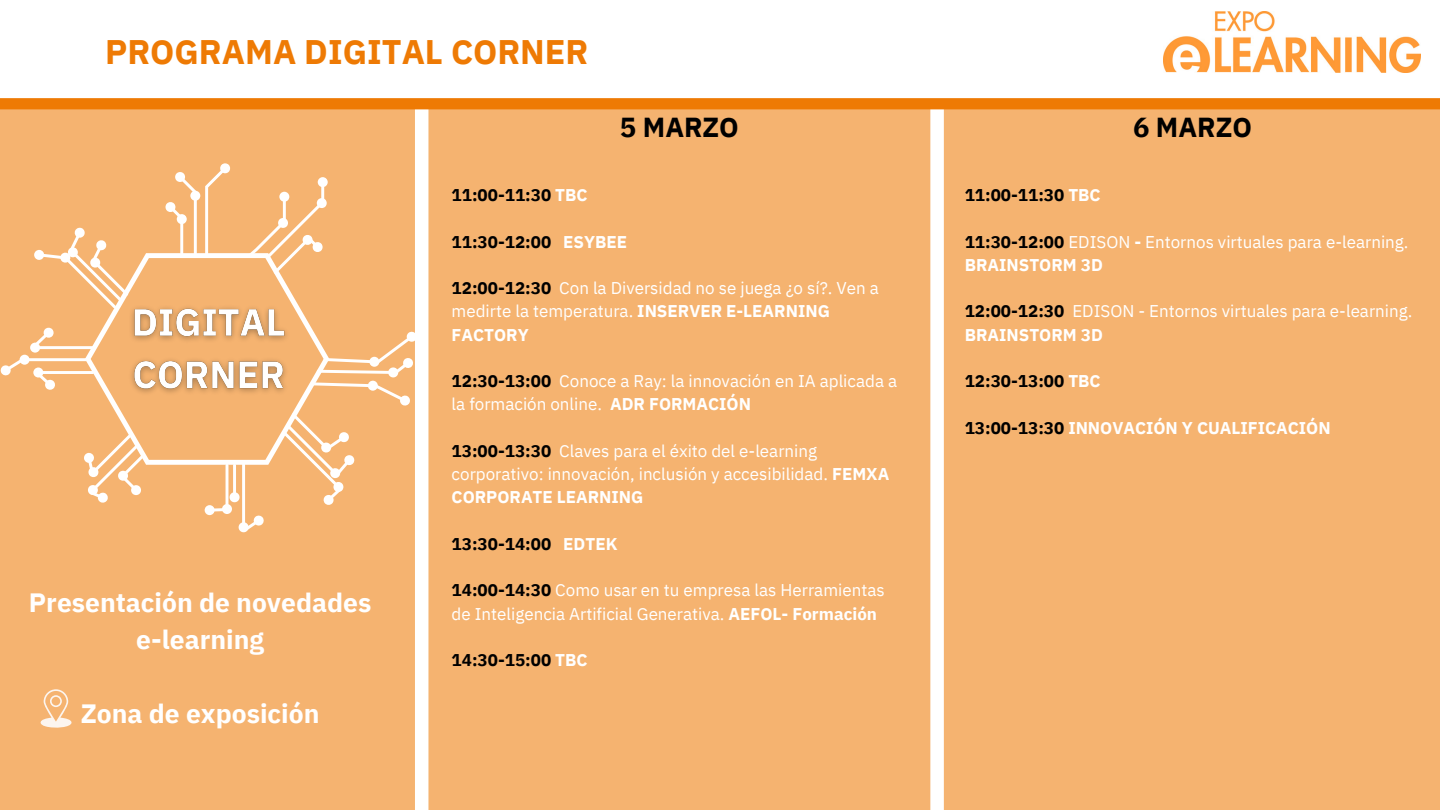
<style>
.page{position:relative;width:1440px;height:810px;background:#fff}
.page>*{position:absolute;margin:0;border:0;box-sizing:border-box;transform-origin:0 0}
.t1{font:700 34px "IBM Plex Sans";color:#ee7a04}
.t2{font:700 27.4px "IBM Plex Sans";color:#000}
.t3{font:700 26.4px/36.8px "IBM Plex Sans";color:#fff;text-align:center}
.t4{font:17px/23.2px "IBM Plex Sans";color:#fff}
.t5{font:700 17px "IBM Plex Sans";color:#000}
.t6{font:700 17px "IBM Plex Sans";color:#fff}
.s1{color:#fff}
.s2{font-weight:700;color:#000}
.s3{font-weight:700}
.s4{color:#000}
</style>
<div class="page">
<div style="left:0;top:104px;width:1440px;height:706px;background:#f5b370"></div>
<svg style="left:85px;top:253px;width:228px;height:212px"></svg>
<svg style="left:312px;top:331px;width:103px;height:75px"></svg>
<div style="left:279px;top:192px;width:10px;height:10px;background:#fff;border-radius:50%"></div>
<hr style="left:321px;top:180px;width:3px;height:21px;background:#fff">
<div style="left:318px;top:177px;width:10px;height:10px;background:#fff;border-radius:50%"></div>
<svg style="left:249px;top:198px;width:78px;height:76px"></svg>
<hr style="left:194px;top:194px;width:3px;height:63px;background:#fff">
<div style="left:190px;top:191px;width:10px;height:10px;background:#fff;border-radius:50%"></div>
<hr style="left:180px;top:217px;width:3px;height:39px;background:#fff">
<div style="left:177px;top:214px;width:10px;height:10px;background:#fff;border-radius:50%"></div>
<svg style="left:205px;top:163px;width:26px;height:93px"></svg>
<svg style="left:175px;top:172px;width:21px;height:21px"></svg>
<svg style="left:165px;top:202px;width:17px;height:16px"></svg>
<hr style="left:23px;top:358px;width:64px;height:3px;background:#fff">
<div style="left:20px;top:355px;width:10px;height:10px;background:#fff;border-radius:50%"></div>
<hr style="left:37px;top:371px;width:57px;height:3px;background:#fff">
<div style="left:33px;top:368px;width:10px;height:10px;background:#fff;border-radius:50%"></div>
<hr style="left:33px;top:346px;width:62px;height:3px;background:#fff">
<svg style="left:30px;top:343px;width:10px;height:10px"></svg>
<hr style="left:226px;top:464px;width:2px;height:47px;background:#fff">
<hr style="left:233px;top:464px;width:3px;height:35px;background:#fff">
<hr style="left:242px;top:463px;width:3px;height:66px;background:#fff">
<svg style="left:34px;top:227px;width:94px;height:81px"></svg>
<svg style="left:31px;top:327px;width:23px;height:22px"></svg>
<svg style="left:0;top:359px;width:23px;height:17px"></svg>
<svg style="left:34px;top:370px;width:21px;height:20px"></svg>
<svg style="left:84px;top:433px;width:60px;height:70px"></svg>
<div style="left:205px;top:505px;width:10px;height:10px;background:#fff;border-radius:50%"></div>
<svg style="left:208px;top:490px;width:56px;height:43px"></svg>
<svg style="left:283px;top:413px;width:72px;height:92px"></svg>
<img style="left:123px;top:297px;width:173px;height:103px">
<div style="left:930px;top:104px;width:14px;height:706px;background:#fff"></div>
<div style="left:415px;top:104px;width:13px;height:706px;background:#fff"></div>
<svg style="left:41px;top:689px;width:30px;height:39px"></svg>
<img style="left:1164px;top:11px;width:256px;height:62px">
<div style="left:0;top:98px;width:1440px;height:11px;background:#ee7a04"></div>
<h1 class="t1" style="left:105px;top:29px;width:485px">PROGRAMA DIGITAL CORNER</h1>
<h2 class="t2" style="left:620px;top:109px;width:120px">5 MARZO</h2>
<h2 class="t2" style="left:1133px;top:109px;width:120px">6 MARZO</h2>
<h3 class="t3" style="left:29px;top:584px;width:344px">Presentación de novedades e-learning</h3>
<h3 class="t3" style="left:81px;top:694px;width:240px">Zona de exposición</h3>
<p class="t5" style="left:452px;top:184px;width:137px">11:00-11:30 <span class="s1">TBC</span></p>
<p class="t5" style="left:452px;top:230px;width:177px">11:30-12:00 <span class="s1">ESYBEE</span></p>
<p class="t4" style="left:452px;top:276px;width:429px"><span class="s2">12:00-12:30</span> Con la Diversidad no se juega ¿o sí?. Ven a medirte la temperatura. <span class="s3">INSERVER E-LEARNING<br>FACTORY</span></p>
<p class="t4" style="left:452px;top:369px;width:447px"><span class="s2">12:30-13:00</span> Conoce a Ray: la innovación en IA aplicada a la formación online. <span class="s3">ADR FORMACIÓN</span></p>
<p class="t4" style="left:452px;top:439px;width:439px"><span class="s2">13:00-13:30</span> Claves para el éxito del e-learning corporativo: innovación, inclusión y accesibilidad. <span class="s3">FEMXA<br>CORPORATE LEARNING</span></p>
<p class="t5" style="left:452px;top:532px;width:167px">13:30-14:00 <span class="s1">EDTEK</span></p>
<p class="t4" style="left:452px;top:578px;width:435px"><span class="s2">14:00-14:30</span> Como usar en tu empresa las Herramientas de Inteligencia Artificial Generativa. <span class="s3">AEFOL- Formación</span></p>
<p class="t5" style="left:452px;top:649px;width:137px">14:30-15:00 <span class="s1">TBC</span></p>
<p class="t5" style="left:965px;top:184px;width:137px">11:00-11:30 <span class="s1">TBC</span></p>
<p class="t4" style="left:965px;top:230px;width:445px"><span class="s2">11:30-12:00</span> EDISON <span class="s3">-</span> Entornos virtuales para e-learning.<br><span class="s3">BRAINSTORM 3D</span></p>
<p class="t4" style="left:965px;top:299px;width:449px"><span class="s2">12:00-12:30</span> EDISON - Entornos virtuales para e-learning.<br><span class="s3">BRAINSTORM 3D</span></p>
<p class="t5" style="left:965px;top:370px;width:137px">12:30-13:00 <span class="s1">TBC</span></p>
<p class="t6" style="left:965px;top:416px;width:367px"><span class="s4">13:00-13:30</span> INNOVACIÓN Y CUALIFICACIÓN</p>
</div>
